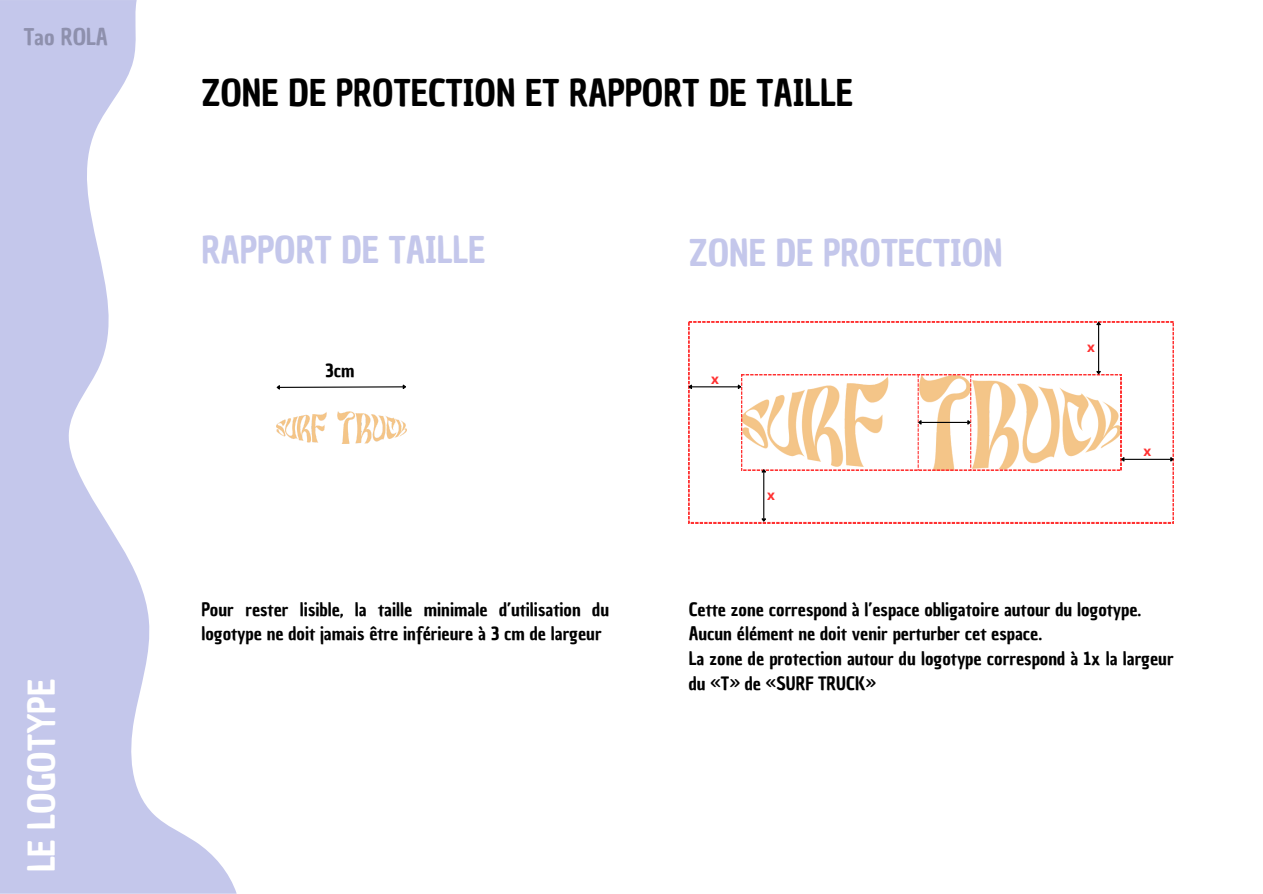
<style>
.page{position:relative;width:1263px;height:894px;background:#fff}
.page>*{position:absolute;margin:0;border:0;box-sizing:border-box;transform-origin:0 0}
.t1{font:36px "Chau Philomene One";color:#000}
.t2{font:36px "Chau Philomene One";color:#c4c7eb}
.t3{font:36px "Chau Philomene One";color:#fff}
.t4{font:22.5px "Chau Philomene One";color:#8e90ad}
.t5{font:18px/24.8px "Chau Philomene One";color:#000}
.t6{font:700 13.5px "Open Sans";color:#ff3131}
</style>
<div class="page">
<svg style="left:0;top:0;width:237px;height:893px;fill:#c4c7eb"></svg>
<svg style="left:689px;top:322px;width:484px;height:201px"></svg>
<hr style="left:692px;top:386px;width:46px;height:1px;background:#000">
<svg style="left:688px;top:383px;width:5px;height:7px"></svg>
<hr style="left:1124px;top:458px;width:46px;height:2px;background:#000">
<svg style="left:1169px;top:456px;width:5px;height:7px"></svg>
<hr style="left:1098px;top:325px;width:1px;height:46px;background:#000">
<svg style="left:1095px;top:321px;width:7px;height:5px"></svg>
<hr style="left:763px;top:472px;width:1px;height:46px;background:#000">
<svg style="left:737px;top:370px;width:388px;height:103px"></svg>
<svg style="left:760px;top:517px;width:7px;height:6px"></svg>
<img style="left:277px;top:411px;width:129px;height:33px">
<svg style="left:276px;top:384px;width:130px;height:6px"></svg>
<p class="t4" style="left:24px;top:21px;width:86px">Tao ROLA</p>
<p class="t3" style="left:18px;top:872px;width:195px;rotate:-90deg">LE LOGOTYPE</p>
<p class="t1" style="left:201px;top:69px;width:653px">ZONE DE PROTECTION ET RAPPORT DE TAILLE</p>
<p class="t2" style="left:201px;top:226px;width:286px">RAPPORT DE TAILLE</p>
<p class="t2" style="left:689px;top:228px;width:316px">ZONE DE PROTECTION</p>
<p class="t5" style="left:325px;top:358px;width:31px">3cm</p>
<p class="t6" style="left:711px;top:369px;width:9px">x</p>
<p class="t6" style="left:767px;top:485px;width:9px">x</p>
<p class="t6" style="left:1087px;top:337px;width:9px">x</p>
<p class="t6" style="left:1143px;top:441px;width:9px">x</p>
<p class="t5" style="left:201px;top:596px;width:409px">Pour rester lisible, la taille minimale d’utilisation du logotype ne doit jamais être inférieure à 3 cm de largeur</p>
<p class="t5" style="left:689px;top:596px;width:454px">Cette zone correspond à l’espace obligatoire autour du logotype.</p>
<p class="t5" style="left:689px;top:621px;width:355px">Aucun élément ne doit venir perturber cet espace.</p>
<p class="t5" style="left:689px;top:646px;width:486px">La zone de protection autour du logotype correspond à 1x la largeur du «T» de «SURF TRUCK»</p>
</div>
